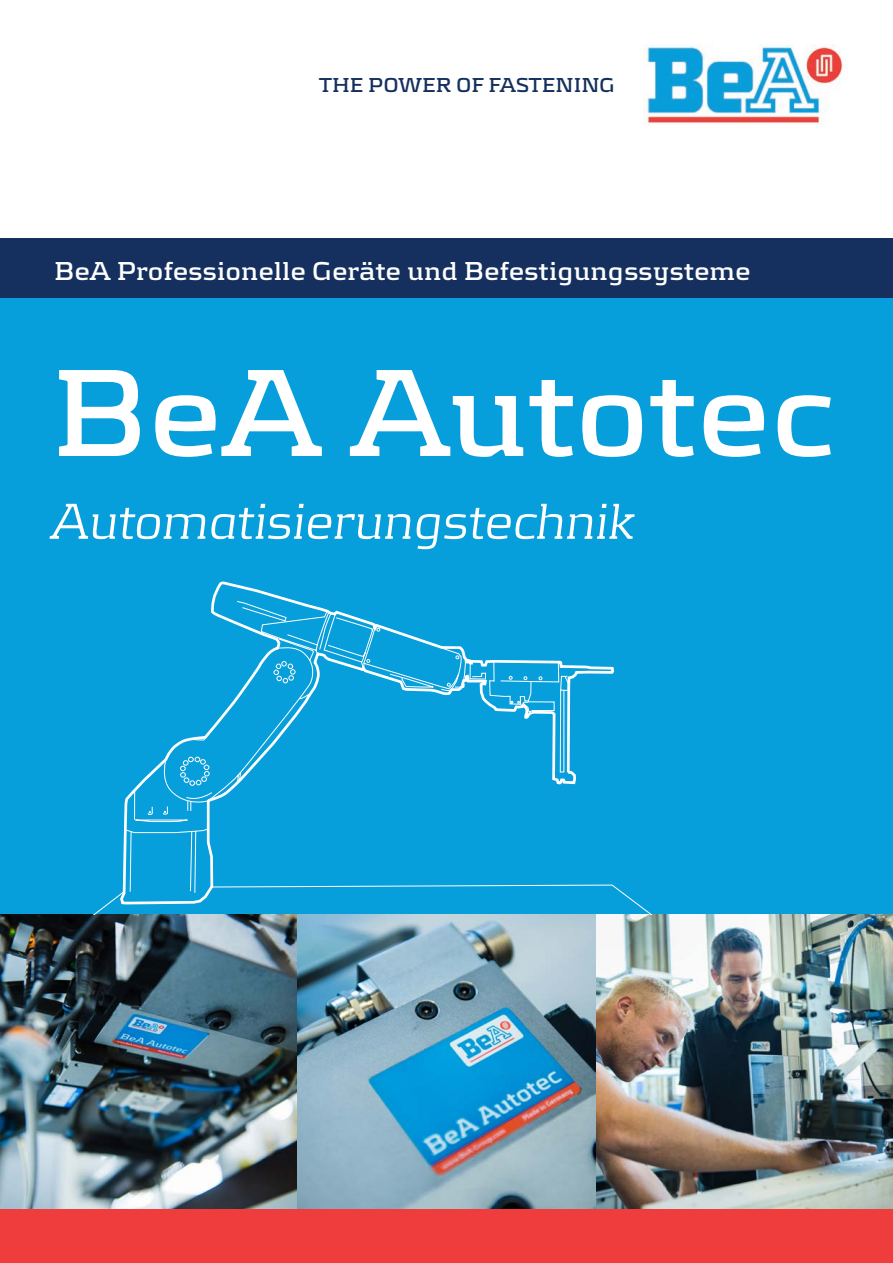
<style>
.page{position:relative;width:893px;height:1263px;background:#fff}
.page>*{position:absolute;margin:0;border:0;box-sizing:border-box;transform-origin:0 0}
.t1{font:700 129px "Be A";color:#fff}
.t2{font:italic 52.5px "Be A";color:#fff}
.t3{font:700 27px "Be A";color:#fff}
.t4{font:700 21px "Be A";color:#15305e}
</style>
<div class="page">
<img style="left:0;top:914px;width:298px;height:295px">
<img style="left:595px;top:914px;width:298px;height:295px">
<img style="left:298px;top:914px;width:297px;height:295px">
<div style="left:0;top:283px;width:893px;height:631px;background:#069edb"></div>
<div style="left:0;top:1209px;width:893px;height:54px;background:#ee3d3c"></div>
<div style="left:0;top:238px;width:893px;height:59px;background:#15305e"></div>
<svg style="left:94px;top:600px;width:557px;height:314px"></svg>
<img style="left:643px;top:45px;width:200px;height:80px">
<p class="t4" style="left:319px;top:73px;width:297px">THE POWER OF FASTENING</p>
<p class="t3" style="left:54px;top:255px;width:698px">BeA Professionelle Geräte und Befestigungssysteme</p>
<p class="t1" style="left:51px;top:337px;width:787px">BeA Autotec</p>
<p class="t2" style="left:51px;top:491px;width:585px">Automatisierungstechnik</p>
</div>
